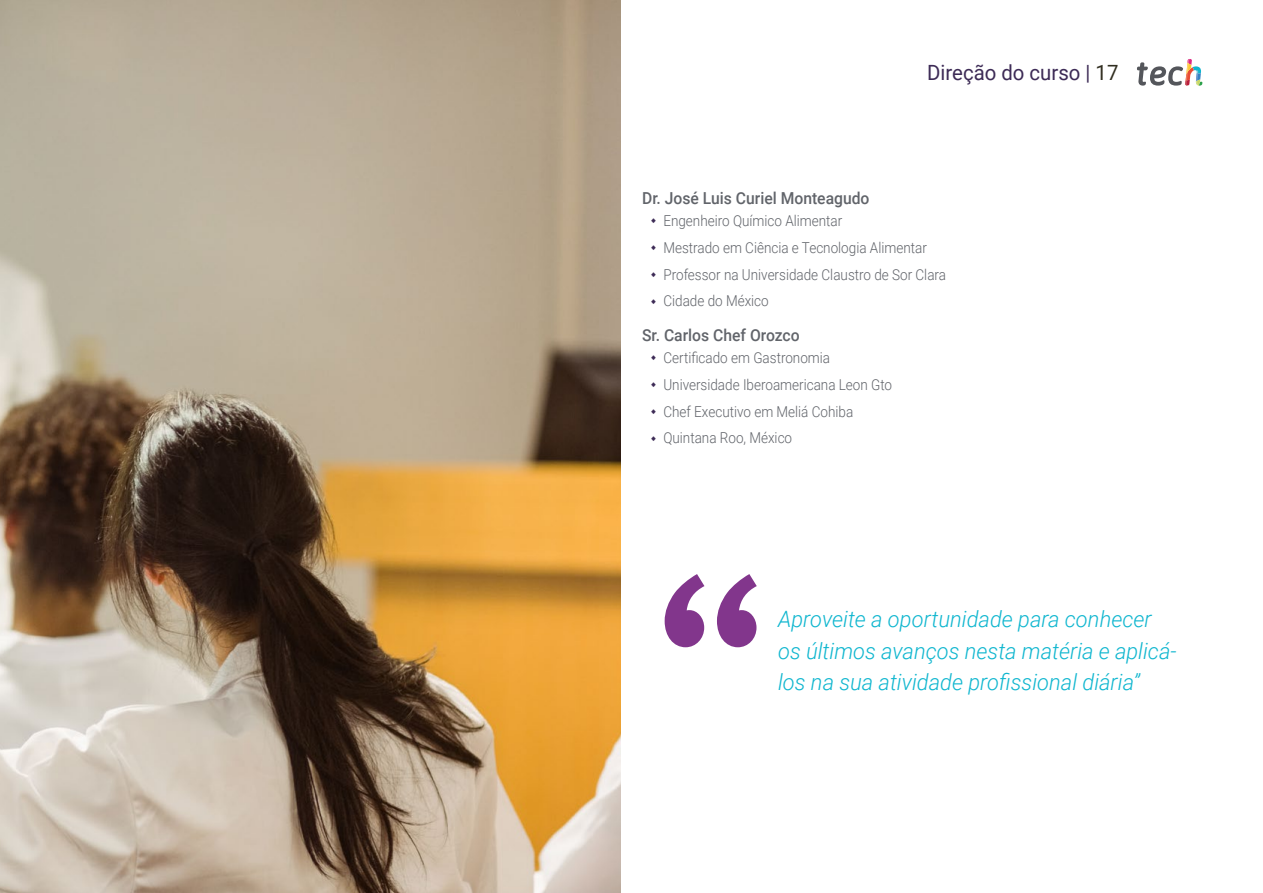
<style>
.page{position:relative;width:1263px;height:893px;background:#fff}
.page>*{position:absolute;margin:0;border:0;box-sizing:border-box;transform-origin:0 0}
.t1{font:italic 300 22.5px/31.5px "Roboto";color:#0fb6cf}
.t2{font:21px "Roboto";color:#3d2b56}
.t3{font:500 16.5px "Roboto";color:#61646a;scale:.95 1}
.t4{font:300 15px/26.7px "Roboto";color:#61646a;scale:.9 1}
.s1{color:#312e20}
</style>
<div class="page">
<svg style="left:1137px;top:59px;width:65px;height:27px"></svg>
<img style="left:0;top:0;width:621px;height:893px">
<svg style="left:665px;top:574px;width:92px;height:73px"></svg>
<h2 class="t2" style="left:927px;top:57px;width:193px">Direção do curso | <span class="s1">17</span></h2>
<p class="t3" style="left:642px;top:186px;width:241px">Dr. José Luis Curiel Monteagudo</p>
<p class="t4" style="left:663px;top:207px;width:316px">Engenheiro Químico Alimentar<br>Mestrado em Ciência e Tecnologia Alimentar Professor na Universidade Claustro de Sor Clara Cidade do México</p>
<p class="t3" style="left:642px;top:323px;width:167px">Sr. Carlos Chef Orozco</p>
<p class="t4" style="left:663px;top:344px;width:256px">Certificado em Gastronomia<br>Universidade Iberoamericana Leon Gto<br>Chef Executivo em Meliá Cohiba<br>Quintana Roo, México</p>
<h1 class="t1" style="left:778px;top:603px;width:400px">Aproveite a oportunidade para conhecer os últimos avanços nesta matéria e aplicá&shy;los na sua atividade profissional diária”</h1>
</div>
